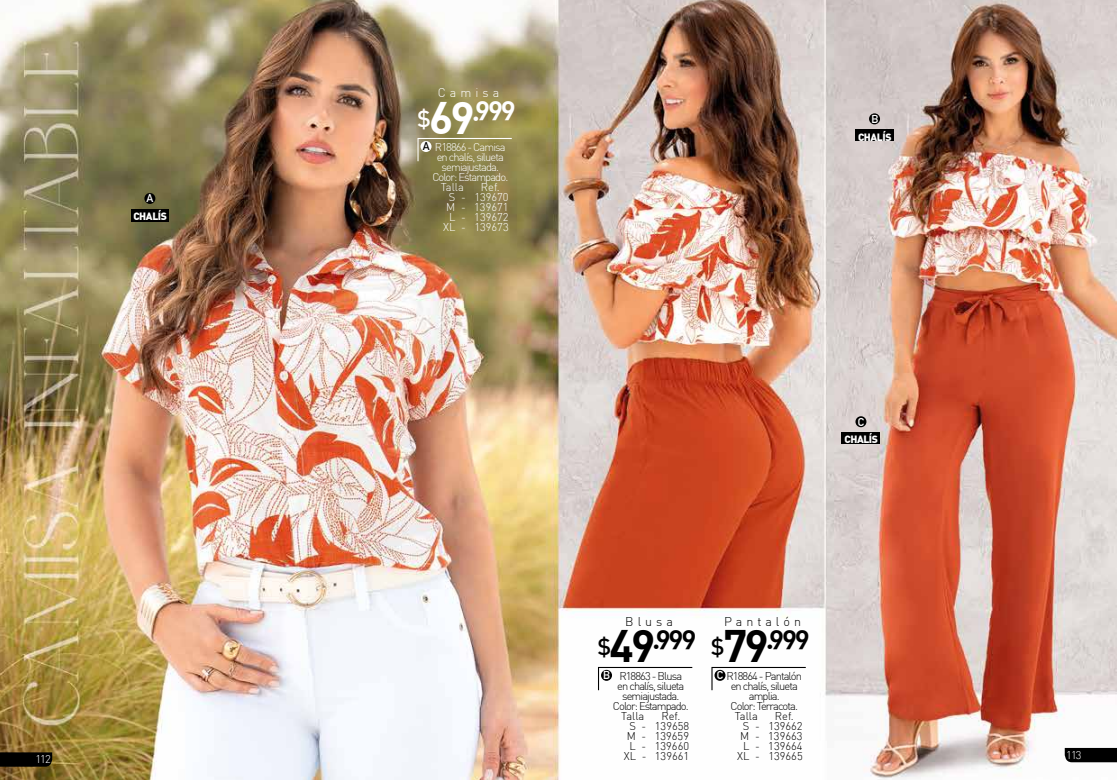
<style>
.page{position:relative;width:1117px;height:780px;background:#fff}
.page>*{position:absolute;margin:0;border:0;box-sizing:border-box;transform-origin:0 0}
.t1{font:26px "DIN Bold Alternate";letter-spacing:-.06em;color:#000}
.t2{font:26px "DIN Bold Alternate";color:#fff}
.t3{font:300 12.5px "DIN";letter-spacing:.32em;color:#000}
.t4{font:300 12.5px "DIN";letter-spacing:.32em;color:#fff}
.t5{font:700 11.25px "DIN Alternate";color:#fff}
.t6{font:700 11.25px "DIN Alternate";color:#000}
.t7{font:300 11.12px "DIN";letter-spacing:-.08em;color:#000}
.t8{font:300 11.12px "DIN";letter-spacing:-.08em;color:#fff}
.t9{font:300 11.12px "DIN";color:#000}
.t10{font:300 11.12px "DIN";color:#fff}
.t11{font:900 10.38px "DIN";letter-spacing:-.04em;color:#fff}
.s1{font-family:"DIN";font-weight:700;font-size:44.62px}
.s2{font-family:"DIN Alternate";font-weight:700;font-size:11.25px;color:#fff}
</style>
<div class="page">
<img style="left:0;top:0;width:1116px;height:780px">
<svg style="left:417px;top:137px;width:95px;height:25px;background:#948b56"></svg>
<div style="left:420px;top:141px;width:11px;height:11px;background:#fff;border-radius:50%"></div>
<div style="left:144px;top:193px;width:11px;height:11px;background:#000;border-radius:50%"></div>
<div style="left:131px;top:210px;width:37px;height:11px;background:#000"></div>
<div style="left:131px;top:211px;width:37px;height:11px;background:#000"></div>
<div style="left:868px;top:113px;width:11px;height:11px;background:#000;border-radius:50%"></div>
<div style="left:855px;top:416px;width:11px;height:11px;background:#000;border-radius:50%"></div>
<svg style="left:597px;top:666px;width:96px;height:25px"></svg>
<div style="left:601px;top:669px;width:11px;height:11px;background:#000;border-radius:50%"></div>
<svg style="left:710px;top:666px;width:96px;height:25px"></svg>
<div style="left:714px;top:669px;width:11px;height:11px;background:#000;border-radius:50%"></div>
<div style="left:855px;top:130px;width:38px;height:11px;background:#000"></div>
<div style="left:841px;top:432px;width:38px;height:11px;background:#000"></div>
<svg style="left:0;top:752px;width:52px;height:14px"></svg>
<svg style="left:1064px;top:747px;width:52px;height:15px"></svg>
<p class="t5" style="left:146px;top:189px;width:8px">A</p>
<p class="t11" style="left:133px;top:209px;width:35px">CHALÍS</p>
<p class="t8" style="left:35px;top:752px;width:17px">112</p>
<p class="t4" style="left:438px;top:85px;width:63px">Camisa</p>
<h1 class="t2" style="left:417px;top:91px;width:100px"><sub>$</sub><span class="s1">69</span>.999</h1>
<p class="t6" style="left:422px;top:137px;width:8px">A</p>
<p class="t8" style="left:435px;top:140px;width:72px">R18866 - Camisa</p>
<p class="t8" style="left:436px;top:150px;width:69px">en chalís, silueta</p>
<p class="t8" style="left:441px;top:160px;width:59px">semiajustada.</p>
<p class="t8" style="left:432px;top:170px;width:77px">Color: Estampado.</p>
<p class="t8" style="left:440px;top:180px;width:25px">Talla</p>
<p class="t8" style="left:481px;top:180px;width:20px">Ref.</p>
<p class="t8" style="left:449px;top:190px;width:61px">S - 139670</p>
<p class="t8" style="left:446px;top:200px;width:64px">M - 139671</p>
<p class="t8" style="left:449px;top:210px;width:61px">L - 139672</p>
<p class="t10" style="left:443px;top:220px;width:67px">XL - 139673</p>
<p class="t5" style="left:871px;top:110px;width:8px">B</p>
<p class="t11" style="left:857px;top:130px;width:35px">CHALÍS</p>
<p class="t5" style="left:857px;top:413px;width:8px">C</p>
<p class="t11" style="left:844px;top:432px;width:35px">CHALÍS</p>
<p class="t3" style="left:625px;top:614px;width:49px">Blusa</p>
<h1 class="t1" style="left:597px;top:619px;width:100px"><sub>$</sub><span class="s1">49</span>.999</h1>
<p class="t3" style="left:724px;top:614px;width:78px">Pantalón</p>
<h1 class="t1" style="left:710px;top:619px;width:100px"><sub>$</sub><span class="s1">79</span>.999</h1>
<p class="t5" style="left:603px;top:666px;width:8px">B</p>
<p class="t7" style="left:716px;top:668px;width:87px"><span class="s2">C</span> R18864 - Pantalón</p>
<p class="t7" style="left:730px;top:678px;width:69px">en chalís, silueta</p>
<p class="t7" style="left:748px;top:688px;width:32px">amplia.</p>
<p class="t7" style="left:730px;top:698px;width:69px">Color: Terracota.</p>
<p class="t7" style="left:734px;top:708px;width:25px">Talla</p>
<p class="t7" style="left:774px;top:708px;width:20px">Ref.</p>
<p class="t7" style="left:742px;top:718px;width:61px">S - 139662</p>
<p class="t7" style="left:740px;top:728px;width:64px">M - 139663</p>
<p class="t7" style="left:742px;top:738px;width:61px">L - 139664</p>
<p class="t9" style="left:737px;top:748px;width:67px">XL - 139665</p>
<p class="t7" style="left:619px;top:668px;width:64px">R18863 - Blusa</p>
<p class="t7" style="left:617px;top:678px;width:69px">en chalís, silueta</p>
<p class="t7" style="left:622px;top:688px;width:59px">semiajustada.</p>
<p class="t7" style="left:612px;top:698px;width:77px">Color: Estampado.</p>
<p class="t7" style="left:621px;top:708px;width:25px">Talla</p>
<p class="t7" style="left:661px;top:708px;width:20px">Ref.</p>
<p class="t7" style="left:629px;top:718px;width:61px">S - 139658</p>
<p class="t7" style="left:626px;top:728px;width:64px">M - 139659</p>
<p class="t7" style="left:629px;top:738px;width:61px">L - 139660</p>
<p class="t9" style="left:623px;top:748px;width:67px">XL - 139661</p>
<p class="t8" style="left:1065px;top:747px;width:17px">113</p>
</div>
